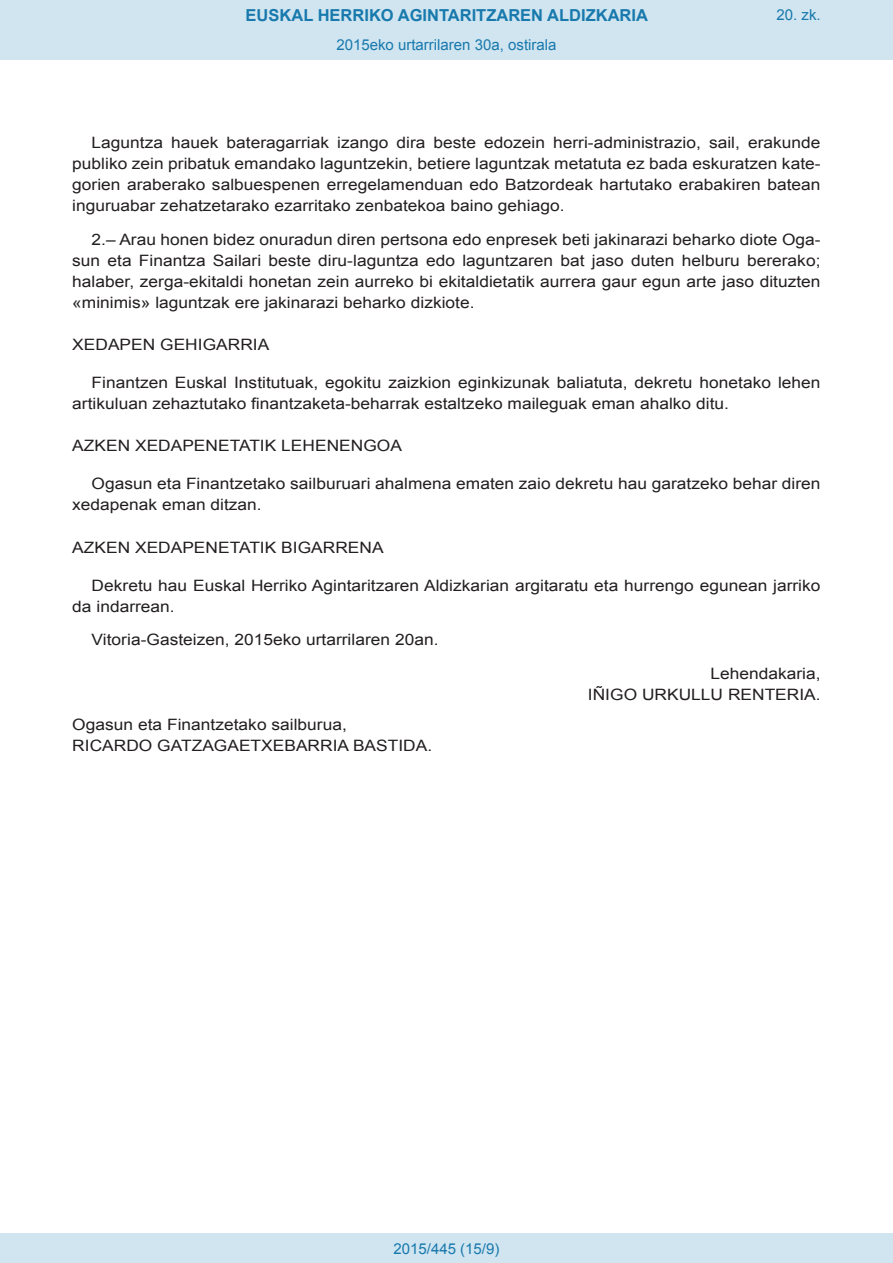
<style>
.page{position:relative;width:893px;height:1263px;background:#fff}
.page>*{position:absolute;margin:0;border:0;box-sizing:border-box;transform-origin:0 0}
.t1{font:700 16.5px "Arial";color:#1879ad}
.BOPVDetalle{font:15.6px/21px "Arial";color:#231f20;scale:1.11 1}
.BOPVDisposicion{font:15.6px "Arial";color:#231f20;scale:1.11 1}
.BOPVFirmaLugFec{font:15.6px "Arial";color:#231f20;scale:1.11 1}
.BOPVFirmaNombre{font:15.6px "Arial";color:#231f20;scale:1.11 1}
.BOPVFirmaPuesto{font:15.6px "Arial";color:#231f20;scale:1.11 1}
.BOPVNombreLehen2{font:15.6px "Arial";color:#231f20;scale:1.11 1}
.BOPVPuestoLehen2{font:15.6px "Arial";color:#231f20;scale:1.11 1}
.Paginacion_Centro{font:15px "Arial";color:#1879ad}
</style>
<div class="page">
<div style="left:0;top:0;width:893px;height:60px;background:#d0e5f0"></div>
<div style="left:0;top:1233px;width:893px;height:30px;background:#d0e5f0"></div>
<p class="t1" style="left:246px;top:4px;width:404px">EUSKAL HERRIKO AGINTARITZAREN ALDIZKARIA</p>
<p class="Paginacion_Centro" style="left:336px;top:35px;width:222px">2015eko urtarrilaren 30a, ostirala</p>
<p class="Paginacion_Centro" style="left:776px;top:5px;width:46px">20. zk.</p>
<p class="BOPVDetalle" style="left:72px;top:132px;width:676px;text-align:justify;text-indent:19px">Laguntza hauek bateragarriak izango dira beste edozein herri-administrazio, sail, erakunde publiko zein pribatuk emandako laguntzekin, betiere laguntzak metatuta ez bada eskuratzen kate&shy;gorien araberako salbuespenen erregelamenduan edo Batzordeak hartutako erabakiren batean inguruabar zehatzetarako ezarritako zenbatekoa baino gehiago.</p>
<p class="BOPVDetalle" style="left:72px;top:229px;width:676px;text-align:justify;text-indent:19px">2.– Arau honen bidez onuradun diren pertsona edo enpresek beti jakinarazi beharko diote Oga&shy;sun eta Finantza Sailari beste diru-laguntza edo laguntzaren bat jaso duten helburu bererako; halaber, zerga-ekitaldi honetan zein aurreko bi ekitaldietatik aurrera gaur egun arte jaso dituzten «minimis» laguntzak ere jakinarazi beharko dizkiote.</p>
<p class="BOPVDisposicion" style="left:72px;top:334px;width:179px">XEDAPEN GEHIGARRIA</p>
<p class="BOPVDetalle" style="left:72px;top:372px;width:676px;text-indent:19px">Finantzen Euskal Institutuak, egokitu zaizkion eginkizunak baliatuta, dekretu honetako lehen artikuluan zehaztutako finantzaketa-beharrak estaltzeko maileguak eman ahalko ditu.</p>
<p class="BOPVDisposicion" style="left:72px;top:436px;width:298px">AZKEN XEDAPENETATIK LEHENENGOA</p>
<p class="BOPVDetalle" style="left:72px;top:474px;width:676px;text-indent:19px">Ogasun eta Finantzetako sailburuari ahalmena ematen zaio dekretu hau garatzeko behar diren xedapenak eman ditzan.</p>
<p class="BOPVDisposicion" style="left:72px;top:537px;width:282px">AZKEN XEDAPENETATIK BIGARRENA</p>
<p class="BOPVDetalle" style="left:72px;top:575px;width:676px;text-indent:19px">Dekretu hau Euskal Herriko Agintaritzaren Aldizkarian argitaratu eta hurrengo egunean jarriko da indarrean.</p>
<p class="BOPVFirmaLugFec" style="left:92px;top:630px;width:314px">Vitoria-Gasteizen, 2015eko urtarrilaren 20an.</p>
<p class="BOPVPuestoLehen2" style="left:710px;top:663px;width:101px">Lehendakaria,</p>
<p class="BOPVNombreLehen2" style="left:588px;top:684px;width:211px">IÑIGO URKULLU RENTERIA.</p>
<p class="BOPVFirmaPuesto" style="left:72px;top:714px;width:249px">Ogasun eta Finantzetako sailburua,</p>
<p class="BOPVFirmaNombre" style="left:72px;top:735px;width:326px">RICARDO GATZAGAETXEBARRIA BASTIDA.</p>
<p class="Paginacion_Centro" style="left:393px;top:1238px;width:107px">2015/445 (15/9)</p>
</div>
